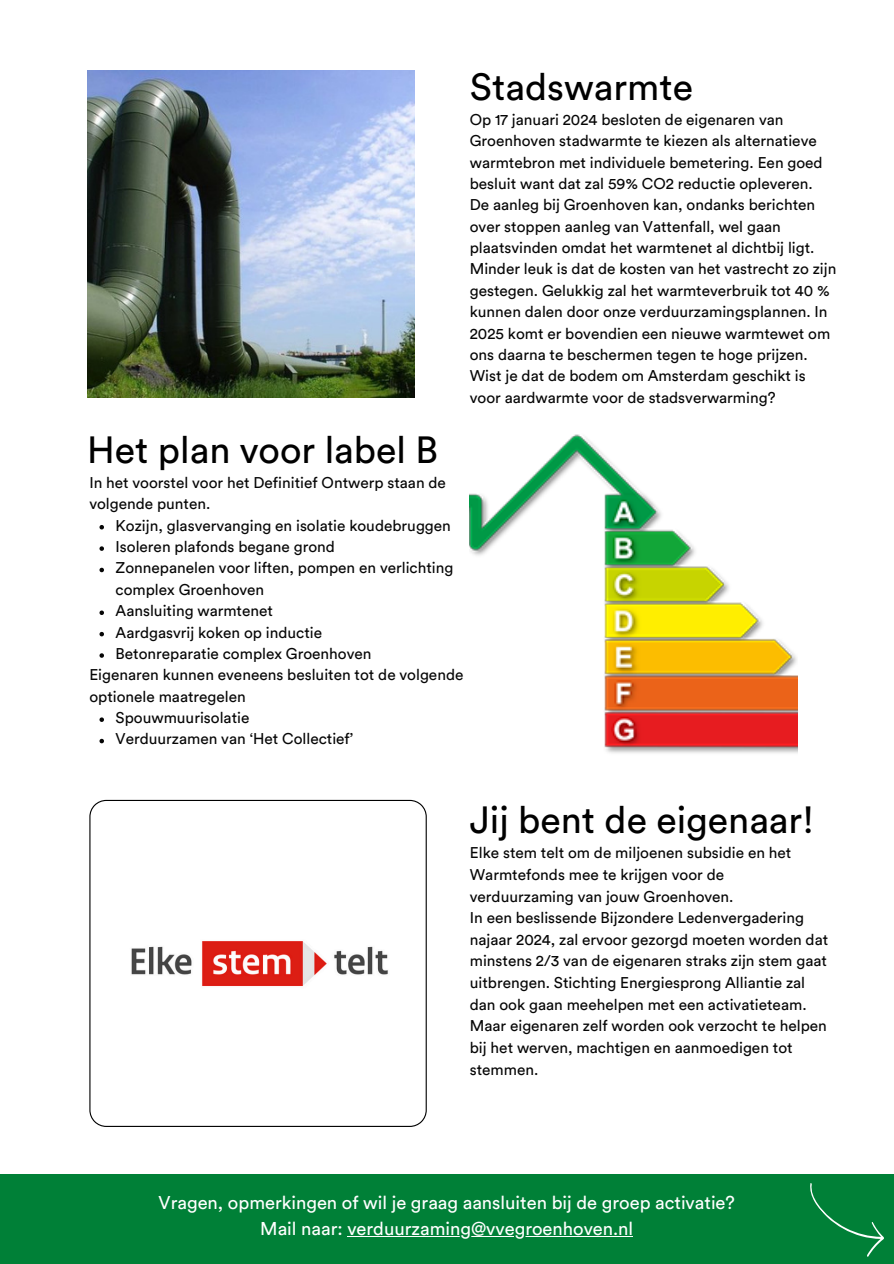
<style>
.page{position:relative;width:894px;height:1264px;background:#fff}
.page>*{position:absolute;margin:0;border:0;box-sizing:border-box;transform-origin:0 0}
.t1{font:37.5px "Circular Std";color:#000}
.t2{font:18.3px/25.7px "Circular Std";color:#fff;text-align:center}
.t3{font:15.45px/21.3px "Circular Std";color:#060606}
</style>
<div class="page">
<img style="left:469px;top:434px;width:327px;height:319px">
<svg style="left:89px;top:799px;width:337px;height:327px"></svg>
<img style="left:111px;top:811px;width:304px;height:304px">
<img style="left:87px;top:70px;width:327px;height:327px">
<div style="left:0;top:1174px;width:893px;height:89px;background:#008037"></div>
<hr style="left:347px;top:1235px;width:286px;height:1px;background:#fff">
<svg style="left:810px;top:1183px;width:74px;height:74px"></svg>
<svg style="left:99px;top:525px;width:5px;height:4px"></svg>
<svg style="left:99px;top:546px;width:5px;height:5px"></svg>
<svg style="left:99px;top:567px;width:5px;height:5px"></svg>
<svg style="left:99px;top:610px;width:5px;height:5px"></svg>
<svg style="left:99px;top:632px;width:5px;height:4px"></svg>
<svg style="left:99px;top:653px;width:5px;height:4px"></svg>
<svg style="left:99px;top:717px;width:5px;height:5px"></svg>
<svg style="left:99px;top:738px;width:5px;height:5px"></svg>
<h3 class="t1" style="left:469px;top:70px;width:225px">Stadswarmte</h3>
<p class="t3" style="left:469px;top:109px;width:368px">Op 17 januari 2024 besloten de eigenaren van Groenhoven stadwarmte te kiezen als alternatieve warmtebron met individuele bemetering. Een goed besluit want dat zal 59% CO2 reductie opleveren.<br>De aanleg bij Groenhoven kan, ondanks berichten over stoppen aanleg van Vattenfall, wel gaan plaatsvinden omdat het warmtenet al dichtbij ligt.<br>Minder leuk is dat de kosten van het vastrecht zo zijn gestegen. Gelukkig zal het warmteverbruik tot 40 % kunnen dalen door onze verduurzamingsplannen. In 2025 komt er bovendien een nieuwe warmtewet om ons daarna te beschermen tegen te hoge prijzen.<br>Wist je dat de bodem om Amsterdam geschikt is voor aardwarmte voor de stadsverwarming?</p>
<p class="t1" style="left:87px;top:433px;width:352px">Het plan voor label B</p>
<p class="t3" style="left:89px;top:472px;width:358px">In het voorstel voor het Definitief Ontwerp staan de volgende punten.</p>
<p class="t3" style="left:116px;top:515px;width:337px">Kozijn, glasvervanging en isolatie koudebruggen</p>
<h3 class="t3" style="left:116px;top:536px;width:221px">Isoleren plafonds begane grond</h3>
<p class="t3" style="left:116px;top:558px;width:339px">Zonnepanelen voor liften, pompen en verlichting complex Groenhoven</p>
<p class="t3" style="left:116px;top:600px;width:159px">Aansluiting warmtenet</p>
<p class="t3" style="left:116px;top:622px;width:208px">Aardgasvrij koken op inductie</p>
<h1 class="t3" style="left:116px;top:643px;width:257px">Betonreparatie complex Groenhoven</h1>
<h3 class="t3" style="left:89px;top:665px;width:375px">Eigenaren kunnen eveneens besluiten tot de volgende optionele maatregelen</h3>
<p class="t3" style="left:116px;top:707px;width:135px">Spouwmuurisolatie</p>
<h2 class="t3" style="left:116px;top:729px;width:239px">Verduurzamen van ‘Het Collectief’</h2>
<p class="t1" style="left:469px;top:802px;width:345px">Jij bent de eigenaar!</p>
<p class="t3" style="left:469px;top:842px;width:360px">Elke stem telt om de miljoenen subsidie en het Warmtefonds mee te krijgen voor de verduurzaming van jouw Groenhoven.<br>In een beslissende Bijzondere Ledenvergadering najaar 2024, zal ervoor gezorgd moeten worden dat minstens 2/3 van de eigenaren straks zijn stem gaat uitbrengen. Stichting Energiesprong Alliantie zal dan ook gaan meehelpen met een activatieteam.<br>Maar eigenaren zelf worden ook verzocht te helpen bij het werven, machtigen en aanmoedigen tot stemmen.</p>
<h1 class="t2" style="left:159px;top:1190px;width:577px">Vragen, opmerkingen of wil je graag aansluiten bij de groep activatie?<br>Mail naar: verduurzaming@vvegroenhoven.nl</h1>
</div>
